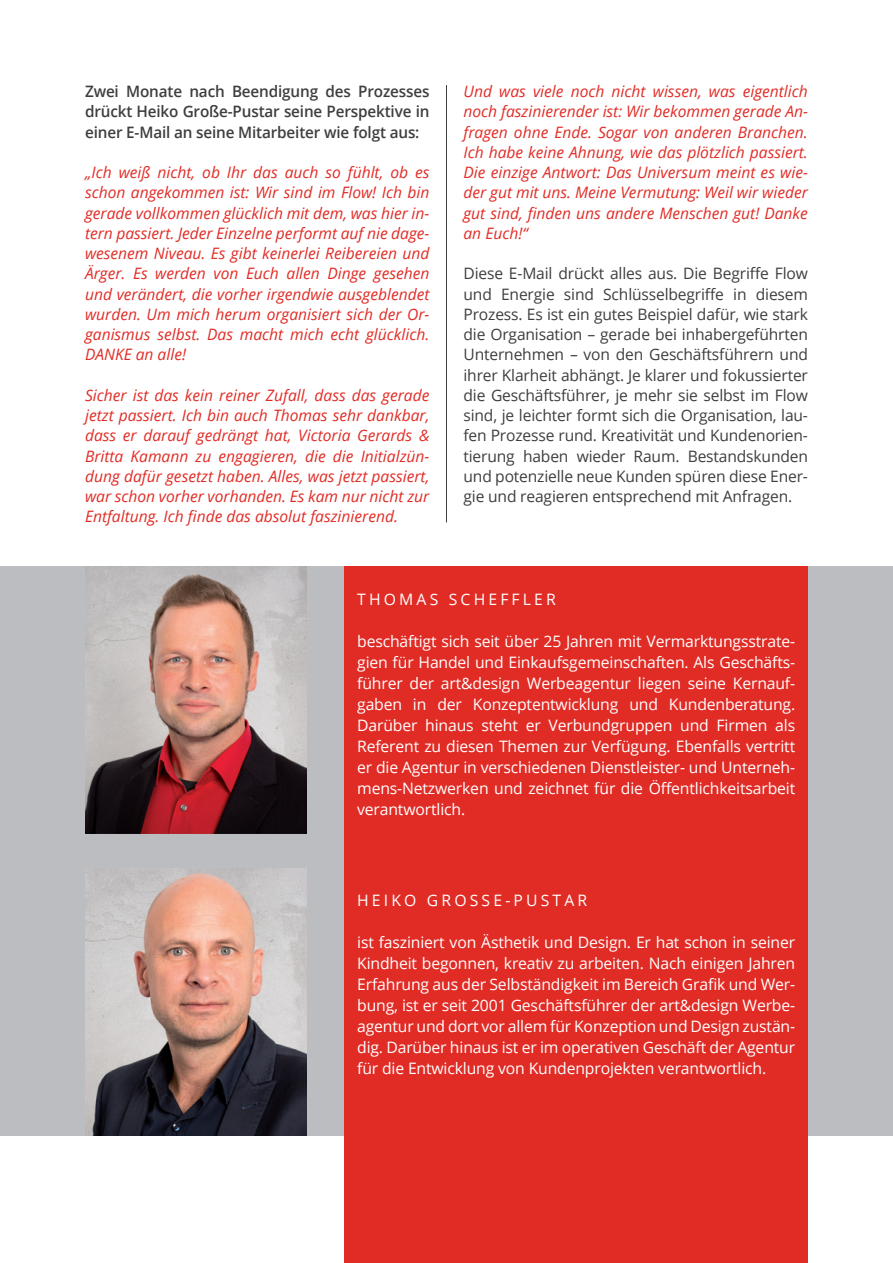
<style>
.page{position:relative;width:893px;height:1263px;background:#fff}
.page>*{position:absolute;margin:0;border:0;box-sizing:border-box;transform-origin:0 0}
.t1{font:italic 15.75px/20.2px "Open Sans";color:#e12c26;text-align:justify}
.t2{font:15.75px/21px "Open Sans";letter-spacing:-.01em;color:#fff;text-align:justify}
.t3{font:15.75px/20.2px "Open Sans";letter-spacing:-.01em;color:#3e3e3f;text-align:justify}
.t4{font:600 15.75px/20.2px "Open Sans";letter-spacing:-.01em;color:#3e3e3f;text-align:justify}
.t5{font:15.75px "Open Sans";letter-spacing:.2em;color:#fff}
</style>
<div class="page">
<div style="left:0;top:566px;width:893px;height:569px;background:#bcbdc0"></div>
<hr style="left:446px;top:85px;width:1px;height:437px;background:#3e3e3f">
<img style="left:85px;top:566px;width:222px;height:267px">
<img style="left:85px;top:868px;width:222px;height:267px">
<div style="left:344px;top:566px;width:464px;height:697px;background:#e12c26"></div>
<p class="t4" style="left:85px;top:81px;width:346px">Zwei Monate nach Beendigung des Prozesses drückt Heiko Große-Pustar seine Perspektive in einer E-Mail an seine Mitarbeiter wie folgt aus:</p>
<p class="t1" style="left:85px;top:162px;width:346px">„Ich weiß nicht, ob Ihr das auch so fühlt, ob es schon angekommen ist: Wir sind im Flow! Ich bin gerade vollkommen glücklich mit dem, was hier in&shy;tern passiert. Jeder Einzelne performt auf nie dage&shy;wesenem Niveau. Es gibt keinerlei Reibereien und Ärger. Es werden von Euch allen Dinge gesehen und verändert, die vorher irgendwie ausgeblendet wurden. Um mich herum organisiert sich der Or&shy;ganismus selbst. Das macht mich echt glücklich.<br>DANKE an alle!</p>
<p class="t1" style="left:85px;top:385px;width:346px">Sicher ist das kein reiner Zufall, dass das gerade jetzt passiert. Ich bin auch Thomas sehr dankbar, dass er darauf gedrängt hat, Victoria Gerards &amp; Britta Kamann zu engagieren, die die Initialzün&shy;dung dafür gesetzt haben. Alles, was jetzt passiert, war schon vorher vorhanden. Es kam nur nicht zur Entfaltung. Ich finde das absolut faszinierend.</p>
<p class="t1" style="left:463px;top:81px;width:346px">Und was viele noch nicht wissen, was eigentlich noch faszinierender ist: Wir bekommen gerade An&shy;fragen ohne Ende. Sogar von anderen Branchen.<br>Ich habe keine Ahnung, wie das plötzlich passiert.<br>Die einzige Antwort: Das Universum meint es wie&shy;der gut mit uns. Meine Vermutung: Weil wir wieder gut sind, finden uns andere Menschen gut! Danke an Euch!“</p>
<p class="t3" style="left:463px;top:263px;width:346px">Diese E-Mail drückt alles aus. Die Begriffe Flow und Energie sind Schlüsselbegriffe in diesem Prozess. Es ist ein gutes Beispiel dafür, wie stark die Organisation – gerade bei inhabergeführten Unternehmen – von den Geschäftsführern und ihrer Klarheit abhängt. Je klarer und fokussierter die Geschäftsführer, je mehr sie selbst im Flow sind, je leichter formt sich die Organisation, lau&shy;fen Prozesse rund. Kreativität und Kundenorien&shy;tierung haben wieder Raum. Bestandskunden und potenzielle neue Kunden spüren diese Ener&shy;gie und reagieren entsprechend mit Anfragen.</p>
<p class="t5" style="left:357px;top:588px;width:200px">THOMAS SCHEFFLER</p>
<p class="t2" style="left:357px;top:630px;width:440px">beschäftigt sich seit über 25 Jahren mit Vermarktungsstrate&shy;gien für Handel und Einkaufsgemeinschaften. Als Geschäfts&shy;führer der art&amp;design Werbeagentur liegen seine Kernauf&shy;gaben in der Konzeptentwicklung und Kundenberatung.<br>Darüber hinaus steht er Verbundgruppen und Firmen als Referent zu diesen Themen zur Verfügung. Ebenfalls vertritt er die Agentur in verschiedenen Dienstleister- und Unterneh&shy;mens-Netzwerken und zeichnet für die Öffentlichkeitsarbeit verantwortlich.</p>
<p class="t5" style="left:357px;top:890px;width:232px">HEIKO GROSSE-PUSTAR</p>
<p class="t2" style="left:357px;top:932px;width:439px">ist fasziniert von Ästhetik und Design. Er hat schon in seiner Kindheit begonnen, kreativ zu arbeiten. Nach einigen Jahren Erfahrung aus der Selbständigkeit im Bereich Grafik und Wer&shy;bung, ist er seit 2001 Geschäftsführer der art&amp;design Werbe&shy;agentur und dort vor allem für Konzeption und Design zustän&shy;dig. Darüber hinaus ist er im operativen Geschäft der Agentur für die Entwicklung von Kundenprojekten verantwortlich.</p>
</div>
